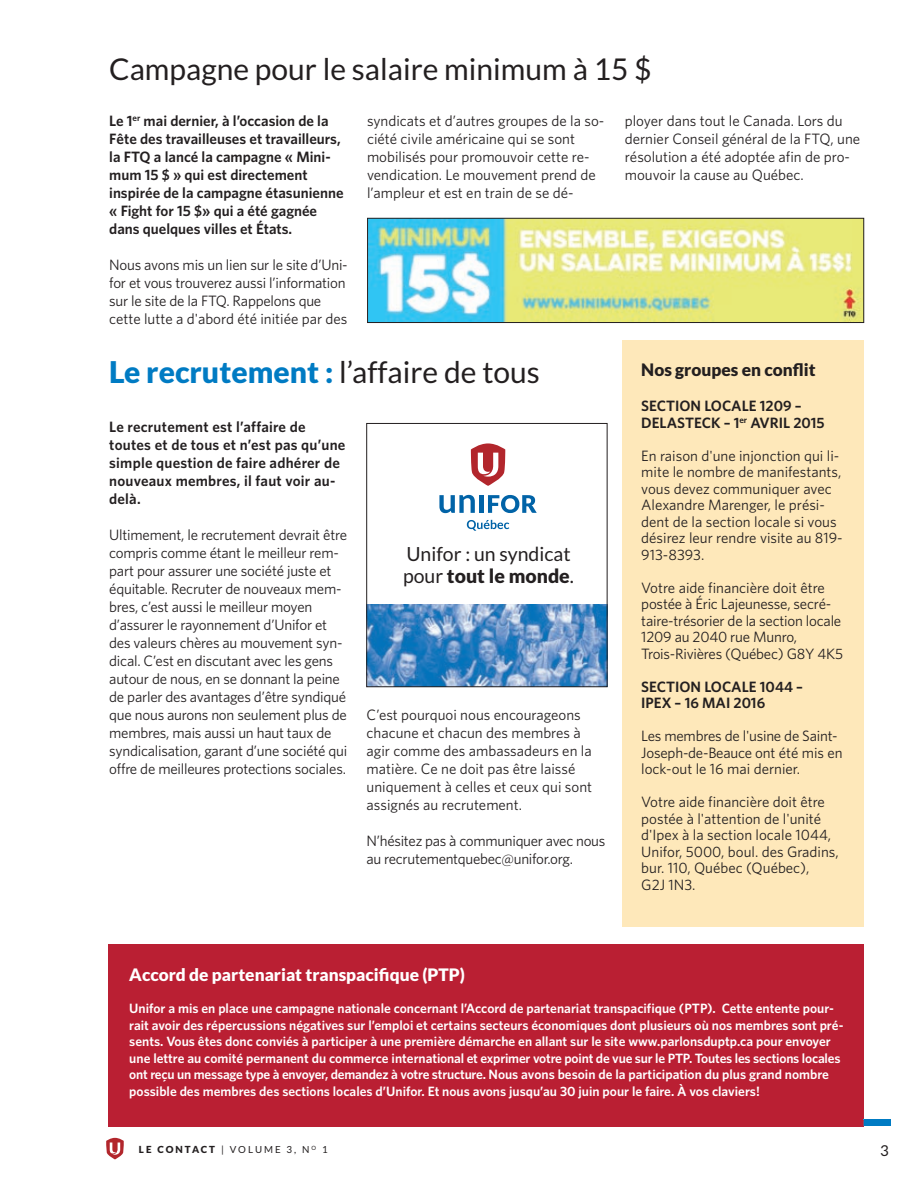
<style>
.page{position:relative;width:918px;height:1188px;background:#fff}
.page>*{position:absolute;margin:0;border:0;box-sizing:border-box;transform-origin:0 0}
.t1{font:30px "Lato";color:#231f20}
.t2{font:19.5px/21.6px "Lato";color:#231f20}
.t3{font:900 17.25px "Lato";color:#fff}
.t4{font:900 17.25px "Lato";color:#231f20}
.t5{font:15px/18px "Whitney";letter-spacing:-.015em;color:#231f20}
.t6{font:600 15px/18px "Whitney";color:#231f20}
.t7{font:15px "Lato";color:#231f20}
.t8{font:600 13.5px/16.5px "Whitney";color:#fff}
.t9{font:9.75px "Lato";letter-spacing:.205em;color:#231f20}
.s1{font-weight:900;color:#007bc3}
.s2{font-weight:900}
</style>
<div class="page">
<div style="left:108px;top:944px;width:756px;height:182px;background:#ba1f33"></div>
<svg style="left:106px;top:1138px;width:18px;height:21px"></svg>
<div style="left:864px;top:1119px;width:27px;height:6px;background:#007bc3"></div>
<div style="left:864px;top:1120px;width:27px;height:6px;background:#007bc3"></div>
<img style="left:369px;top:220px;width:493px;height:101px">
<div style="left:367px;top:218px;width:497px;height:105px;border:1px solid #231f20"></div>
<div style="left:623px;top:340px;width:241px;height:587px;background:#fee8ba"></div>
<svg style="left:471px;top:443px;width:34px;height:43px"></svg>
<hr style="left:479px;top:495px;width:4px;height:18px;background:#0163a7">
<svg style="left:439px;top:495px;width:36px;height:18px"></svg>
<svg style="left:488px;top:495px;width:49px;height:18px"></svg>
<svg style="left:467px;top:520px;width:42px;height:11px"></svg>
<img style="left:368px;top:604px;width:238px;height:81px">
<div style="left:366px;top:423px;width:242px;height:264px;border:1px solid #231f20"></div>
<p class="t1" style="left:109px;top:58px;width:544px">Campagne pour le salaire minimum à 15 $</p>
<p class="t6" style="left:109px;top:113px;width:236px">Le 1<sup>er</sup> mai dernier, à l’occasion de la Fête des travailleuses et travailleurs, la FTQ a lancé la campagne « Mini&shy;mum 15 $ » qui est directement inspirée de la campagne étasunienne « Fight for 15 $» qui a été gagnée dans quelques villes et États.</p>
<p class="t5" style="left:109px;top:257px;width:240px">Nous avons mis un lien sur le site d’Uni&shy;for et vous trouverez aussi l’information sur le site de la FTQ. Rappelons que cette lutte a d'abord été initiée par des</p>
<p class="t5" style="left:367px;top:113px;width:239px">syndicats et d’autres groupes de la so&shy;ciété civile américaine qui se sont mobilisés pour promouvoir cette re&shy;vendication. Le mouvement prend de l’ampleur et est en train de se dé-</p>
<p class="t5" style="left:625px;top:113px;width:237px">ployer dans tout le Canada. Lors du dernier Conseil général de la FTQ, une résolution a été adoptée afin de pro&shy;mouvoir la cause au Québec.</p>
<p class="t1" style="left:109px;top:361px;width:432px"><span class="s1">Le recrutement :</span> l’affaire de tous</p>
<p class="t6" style="left:109px;top:419px;width:238px">Le recrutement est l’affaire de toutes et de tous et n’est pas qu’une simple question de faire adhérer de nouveaux membres, il faut voir au&shy;delà.</p>
<p class="t5" style="left:109px;top:527px;width:240px">Ultimement, le recrutement devrait être compris comme étant le meilleur rem&shy;part pour assurer une société juste et équitable. Recruter de nouveaux mem&shy;bres, c’est aussi le meilleur moyen d’assurer le rayonnement d’Unifor et des valeurs chères au mouvement syn&shy;dical. C’est en discutant avec les gens autour de nous, en se donnant la peine de parler des avantages d’être syndiqué que nous aurons non seulement plus de membres, mais aussi un haut taux de syndicalisation, garant d’une société qui offre de meilleures protections sociales.</p>
<p class="t2" style="left:403px;top:544px;width:172px">Unifor : un syndicat pour <span class="s2">tout le monde</span>.</p>
<p class="t5" style="left:367px;top:707px;width:227px">C’est pourquoi nous encourageons chacune et chacun des membres à agir comme des ambassadeurs en la matière. Ce ne doit pas être laissé uniquement à celles et ceux qui sont assignés au recrutement.</p>
<p class="t5" style="left:367px;top:833px;width:240px">N’hésitez pas à communiquer avec nous au recrutementquebec@unifor.org.</p>
<p class="t3" style="left:129px;top:968px;width:337px">Accord de partenariat transpacifique (PTP)</p>
<p class="t4" style="left:641px;top:363px;width:176px">Nos groupes en conflit</p>
<p class="t6" style="left:641px;top:399px;width:185px;line-height:16.5px">SECTION LOCALE 1209 –<br>DELASTECK – 1<sup>er</sup> AVRIL 2015</p>
<p class="t5" style="left:641px;top:448px;width:203px;line-height:16.5px">En raison d'une injonction qui li&shy;mite le nombre de manifestants, vous devez communiquer avec<br>Alexandre Marenger, le prési&shy;dent de la section locale si vous désirez leur rendre visite au 819-<br>913-8393.</p>
<p class="t5" style="left:641px;top:580px;width:203px;line-height:16.5px">Votre aide financière doit être postée à Éric Lajeunesse, secré&shy;taire-trésorier de la section locale<br>1209 au 2040 rue Munro,<br>Trois-Rivières (Québec) G8Y 4K5</p>
<p class="t6" style="left:641px;top:679px;width:163px;line-height:16.5px">SECTION LOCALE 1044 –<br>IPEX – 16 MAI 2016</p>
<p class="t5" style="left:641px;top:729px;width:203px;line-height:16.5px">Les membres de l'usine de Saint-<br>Joseph-de-Beauce ont été mis en lock-out le 16 mai dernier.</p>
<p class="t5" style="left:641px;top:795px;width:199px;line-height:16.5px">Votre aide financière doit être postée à l'attention de l'unité d'Ipex à la section locale 1044,<br>Unifor, 5000, boul. des Gradins, bur. 110, Québec (Québec),<br>G2J 1N3.</p>
<p class="t8" style="left:129px;top:1001px;width:716px">Unifor a mis en place une campagne nationale concernant l’Accord de partenariat transpacifique (PTP). Cette entente pour&shy;rait avoir des répercussions négatives sur l’emploi et certains secteurs économiques dont plusieurs où nos membres sont pré&shy;sents. Vous êtes donc conviés à participer à une première démarche en allant sur le site www.parlonsduptp.ca pour envoyer une lettre au comité permanent du commerce international et exprimer votre point de vue sur le PTP. Toutes les sections locales ont reçu un message type à envoyer, demandez à votre structure. Nous avons besoin de la participation du plus grand nombre possible des membres des sections locales d’Unifor. Et nous avons jusqu’au 30 juin pour le faire. À vos claviers!</p>
<p class="t9" style="left:139px;top:1146px;width:190px"><span class="s2">LE CONTACT</span> | VOLUME 3, N <sup>O</sup> 1</p>
<p class="t7" style="left:880px;top:1145px;width:10px">3</p>
</div>
